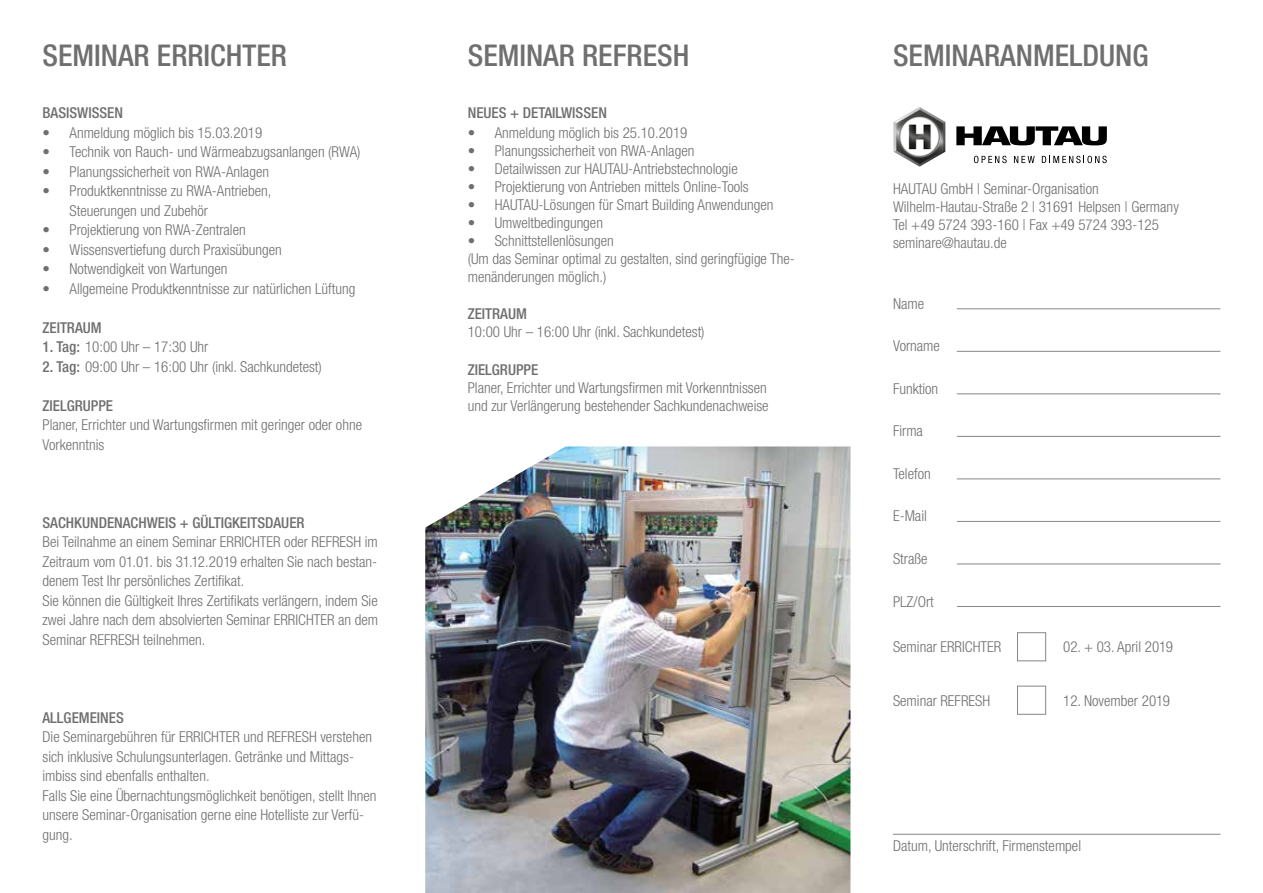
<style>
.page{position:relative;width:1263px;height:893px;background:#fff}
.page>*{position:absolute;margin:0;border:0;box-sizing:border-box;transform-origin:0 0}
.t1{font:500 condensed 30px "Helvetica Neue";color:#706f6f}
.t2{font:300 condensed 15px/19.5px "Helvetica Neue";color:#706f6f}
.t3{font:500 condensed 15px "Helvetica Neue";color:#706f6f}
.s1{font-weight:500}
</style>
<div class="page">
<img style="left:425px;top:446px;width:425px;height:447px">
<hr style="left:893px;top:834px;width:327px;height:1px;background:#878787">
<div style="left:1017px;top:632px;width:29px;height:29px;border:1px solid #878787"></div>
<div style="left:1017px;top:686px;width:29px;height:29px;border:1px solid #878787"></div>
<img style="left:894px;top:107px;width:51px;height:60px">
<svg style="left:956px;top:126px;width:151px;height:19px"></svg>
<svg style="left:974px;top:156px;width:33px;height:7px"></svg>
<svg style="left:1014px;top:156px;width:21px;height:7px"></svg>
<svg style="left:1042px;top:156px;width:65px;height:7px"></svg>
<hr style="left:957px;top:308px;width:263px;height:1px;background:#878787">
<hr style="left:957px;top:351px;width:263px;height:1px;background:#878787">
<hr style="left:957px;top:393px;width:263px;height:1px;background:#878787">
<hr style="left:957px;top:436px;width:263px;height:1px;background:#878787">
<hr style="left:957px;top:478px;width:263px;height:1px;background:#878787">
<hr style="left:957px;top:521px;width:263px;height:1px;background:#878787">
<hr style="left:957px;top:564px;width:263px;height:1px;background:#878787">
<hr style="left:957px;top:606px;width:263px;height:1px;background:#878787">
<h1 class="t1" style="left:43px;top:38px;width:246px">SEMINAR ERRICHTER</h1>
<h1 class="t1" style="left:468px;top:38px;width:223px">SEMINAR REFRESH</h1>
<p class="t3" style="left:43px;top:104px;width:82px">BASISWISSEN</p>
<p class="t2" style="left:43px;top:122px;width:221px">• Anmeldung möglich bis 15.03.2019</p>
<p class="t2" style="left:43px;top:142px;width:319px">• Technik von Rauch- und Wärmeabzugsanlangen (RWA)</p>
<p class="t2" style="left:43px;top:161px;width:228px">• Planungssicherheit von RWA-Anlagen</p>
<p class="t2" style="left:70px;top:181px;width:203px;text-indent:-27px">• Produktkenntnisse zu RWA-Antrieben,<br>Steuerungen und Zubehör</p>
<p class="t2" style="left:43px;top:220px;width:205px">• Projektierung von RWA-Zentralen</p>
<p class="t2" style="left:43px;top:239px;width:241px">• Wissensvertiefung durch Praxisübungen</p>
<p class="t2" style="left:43px;top:259px;width:186px">• Notwendigkeit von Wartungen</p>
<p class="t2" style="left:43px;top:278px;width:314px">• Allgemeine Produktkenntnisse zur natürlichen Lüftung</p>
<p class="t3" style="left:43px;top:318px;width:61px">ZEITRAUM</p>
<p class="t2" style="left:43px;top:337px;width:167px"><span class="s1">1. Tag:</span> 10:00 Uhr – 17:30 Uhr</p>
<p class="t2" style="left:43px;top:356px;width:281px"><span class="s1">2. Tag:</span> 09:00 Uhr – 16:00 Uhr (inkl. Sachkundetest)</p>
<p class="t3" style="left:43px;top:396px;width:72px">ZIELGRUPPE</p>
<p class="t2" style="left:43px;top:415px;width:321px">Planer, Errichter und Wartungsfirmen mit geringer oder ohne<br>Vorkenntnis</p>
<p class="t3" style="left:43px;top:513px;width:264px">SACHKUNDENACHWEIS + GÜLTIGKEITSDAUER</p>
<p class="t2" style="left:43px;top:532px;width:337px">Bei Teilnahme an einem Seminar ERRICHTER oder REFRESH im Zeitraum vom 01.01. bis 31.12.2019 erhalten Sie nach bestan&shy;denem Test Ihr persönliches Zertifikat.<br>Sie können die Gültigkeit Ihres Zertifikats verlängern, indem Sie zwei Jahre nach dem absolvierten Seminar ERRICHTER an dem Seminar REFRESH teilnehmen.</p>
<p class="t3" style="left:43px;top:708px;width:83px">ALLGEMEINES</p>
<p class="t2" style="left:43px;top:727px;width:336px">Die Seminargebühren für ERRICHTER und REFRESH verstehen sich inklusive Schulungsunterlagen. Getränke und Mittags&shy;imbiss sind ebenfalls enthalten.<br>Falls Sie eine Übernachtungsmöglichkeit benötigen, stellt Ihnen unsere Seminar-Organisation gerne eine Hotelliste zur Verfü&shy;gung.</p>
<p class="t3" style="left:468px;top:104px;width:141px">NEUES + DETAILWISSEN</p>
<p class="t2" style="left:468px;top:122px;width:221px">• Anmeldung möglich bis 25.10.2019</p>
<p class="t2" style="left:468px;top:140px;width:228px">• Planungssicherheit von RWA-Anlagen</p>
<p class="t2" style="left:468px;top:158px;width:271px">• Detailwissen zur HAUTAU-Antriebstechnologie</p>
<p class="t2" style="left:468px;top:176px;width:282px">• Projektierung von Antrieben mittels Online-Tools</p>
<p class="t2" style="left:468px;top:194px;width:307px">• HAUTAU-Lösungen für Smart Building Anwendungen</p>
<p class="t2" style="left:468px;top:212px;width:137px">• Umweltbedingungen</p>
<p class="t2" style="left:468px;top:231px;width:328px;line-height:18px">• Schnittstellenlösungen<br>(Um das Seminar optimal zu gestalten, sind geringfügige The&shy;menänderungen möglich.)</p>
<p class="t3" style="left:468px;top:305px;width:61px">ZEITRAUM</p>
<p class="t2" style="left:468px;top:322px;width:238px">10:00 Uhr – 16:00 Uhr (inkl. Sachkundetest)</p>
<p class="t3" style="left:468px;top:360px;width:72px">ZIELGRUPPE</p>
<p class="t2" style="left:468px;top:378px;width:302px;line-height:18px">Planer, Errichter und Wartungsfirmen mit Vorkenntnissen und zur Verlängerung bestehender Sachkundenachweise</p>
<h1 class="t1" style="left:893px;top:38px;width:257px">SEMINARANMELDUNG</h1>
<p class="t2" style="left:893px;top:179px;width:287px;line-height:18px">HAUTAU GmbH | Seminar-Organisation Wilhelm-Hautau-Straße 2 | 31691 Helpsen | Germany Tel +49 5724 393-160 | Fax +49 5724 393-125 seminare@hautau.de</p>
<p class="t2" style="left:893px;top:294px;width:33px">Name</p>
<p class="t2" style="left:893px;top:336px;width:48px">Vorname</p>
<p class="t2" style="left:893px;top:379px;width:47px">Funktion</p>
<p class="t2" style="left:893px;top:421px;width:31px">Firma</p>
<p class="t2" style="left:893px;top:464px;width:39px">Telefon</p>
<p class="t2" style="left:893px;top:506px;width:35px">E-Mail</p>
<p class="t2" style="left:893px;top:549px;width:36px">Straße</p>
<p class="t2" style="left:893px;top:591px;width:42px">PLZ/Ort</p>
<p class="t2" style="left:893px;top:637px;width:110px">Seminar ERRICHTER</p>
<p class="t2" style="left:893px;top:691px;width:99px">Seminar REFRESH</p>
<p class="t2" style="left:1063px;top:637px;width:111px">02. + 03. April 2019</p>
<p class="t2" style="left:1063px;top:691px;width:108px">12. November 2019</p>
<p class="t2" style="left:893px;top:835px;width:190px">Datum, Unterschrift, Firmenstempel</p>
</div>
